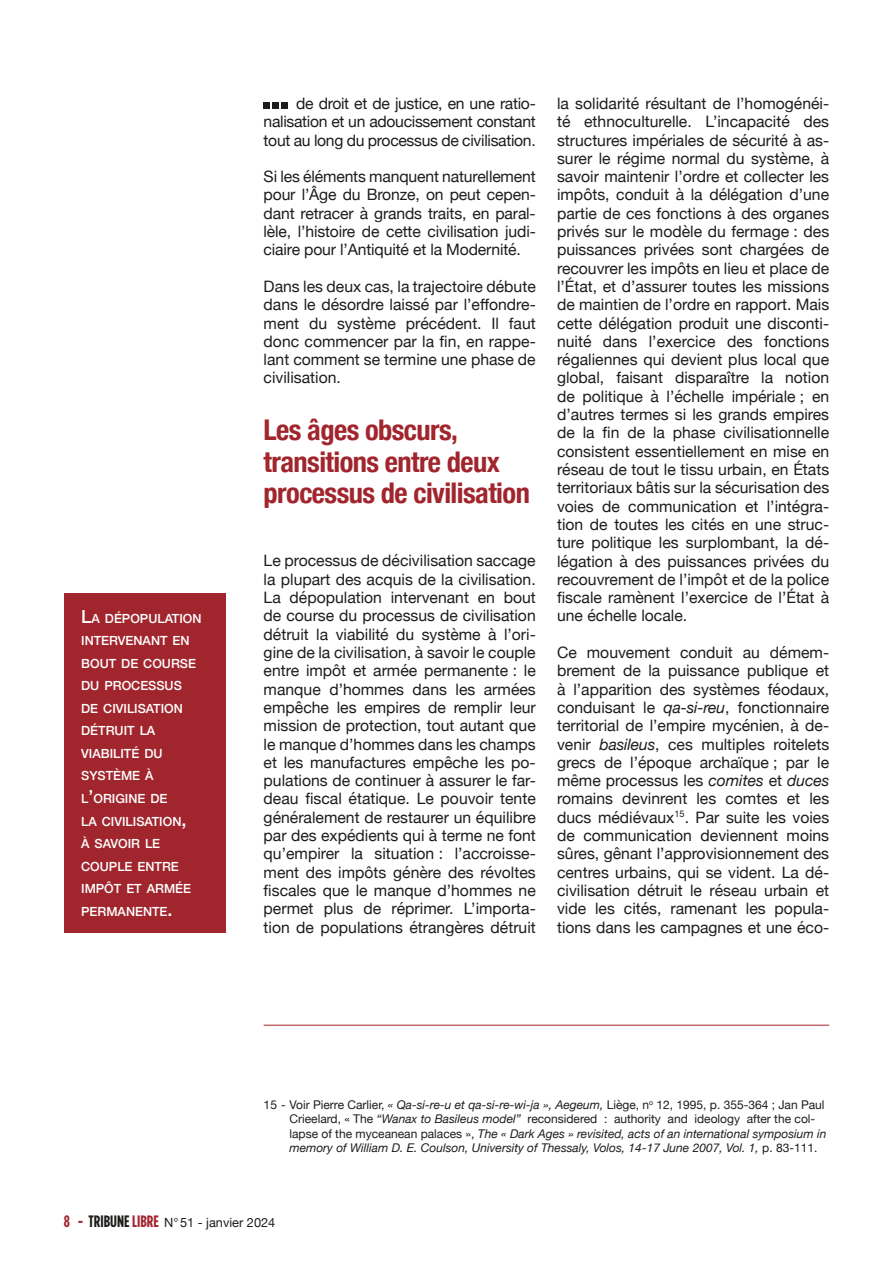
<style>
.page{position:relative;width:893px;height:1263px;background:#fff}
.page>*{position:absolute;margin:0;border:0;box-sizing:border-box;transform-origin:0 0}
.t1{font:700 condensed 28.5px/31.5px "Helvetica Neue";letter-spacing:-.02em;color:#a1252d}
.t2{font:15.75px/18.3px "Helvetica Neue";color:#1d1d1b;text-align:justify}
.t3{font:12.75px "Helvetica Neue";color:#1d1d1b}
.t4{font:500 12.6px/22.5px "Helvetica Neue";color:#fff}
.t5{font:italic 12px/14.4px "Helvetica Neue";color:#1d1d1b}
.s1{font-size:18px}
.s2{font-style:italic}
.s3{font-style:normal}
.s4{font-family:"Gotham Condensed";font-weight:700;font-size:16.5px;color:#a1252d}
.s5{font-family:"Gotham Condensed";font-weight:700;font-size:16.5px}
</style>
<div class="page">
<hr style="left:264px;top:1025px;width:565px;height:1px;background:#a1252d">
<div style="left:64px;top:593px;width:162px;height:339px;background:#a1252d"></div>
<div style="left:264px;top:102px;width:6px;height:7px;background:#1d1d1b"></div>
<div style="left:272px;top:102px;width:7px;height:7px;background:#1d1d1b"></div>
<div style="left:281px;top:102px;width:7px;height:7px;background:#1d1d1b"></div>
<p class="t4" style="left:81px;top:606px;width:122px"><span class="s1">L</span>A DÉPOPULATION<br>INTERVENANT EN<br>BOUT DE COURSE<br>DU PROCESSUS<br>DE CIVILISATION<br>DÉTRUIT LA<br>VIABILITÉ DU<br>SYSTÈME À<br>L<span class="s1">’</span>ORIGINE DE<br>LA CIVILISATION<span class="s1">,<br></span>À SAVOIR LE<br>COUPLE ENTRE<br>IMPÔT ET ARMÉE<br>PERMANENTE<span class="s1">.</span></p>
<p class="t2" style="left:264px;top:95px;width:274px;text-indent:33px">de droit et de justice, en une ratio&shy;nalisation et un adoucissement constant tout au long du processus de civilisation.</p>
<p class="t2" style="left:264px;top:168px;width:274px">Si les éléments manquent naturellement pour l’Âge du Bronze, on peut cepen&shy;dant retracer à grands traits, en paral&shy;lèle, l’histoire de cette civilisation judi&shy;ciaire pour l’Antiquité et la Modernité.</p>
<p class="t2" style="left:264px;top:278px;width:274px">Dans les deux cas, la trajectoire débute dans le désordre laissé par l’effondre&shy;ment du système précédent. Il faut donc commencer par la fin, en rappe&shy;lant comment se termine une phase de civilisation.</p>
<h1 class="t1" style="left:264px;top:413px;width:268px">Les âges obscurs, transitions entre deux processus de civilisation</h1>
<p class="t2" style="left:264px;top:553px;width:274px">Le processus de décivilisation saccage la plupart des acquis de la civilisation.<br>La dépopulation intervenant en bout de course du processus de civilisation détruit la viabilité du système à l’ori&shy;gine de la civilisation, à savoir le couple entre impôt et armée permanente : le manque d’hommes dans les armées empêche les empires de remplir leur mission de protection, tout autant que le manque d’hommes dans les champs et les manufactures empêche les po&shy;pulations de continuer à assurer le far&shy;deau fiscal étatique. Le pouvoir tente généralement de restaurer un équilibre par des expédients qui à terme ne font qu’empirer la situation : l’accroisse&shy;ment des impôts génère des révoltes fiscales que le manque d’hommes ne permet plus de réprimer. L’importa&shy;tion de populations étrangères détruit</p>
<p class="t2" style="left:557px;top:95px;width:274px">la solidarité résultant de l’homogénéi&shy;té ethnoculturelle. L’incapacité des structures impériales de sécurité à as&shy;surer le régime normal du système, à savoir maintenir l’ordre et collecter les impôts, conduit à la délégation d’une partie de ces fonctions à des organes privés sur le modèle du fermage : des puissances privées sont chargées de recouvrer les impôts en lieu et place de l’État, et d’assurer toutes les missions de maintien de l’ordre en rapport. Mais cette délégation produit une disconti&shy;nuité dans l’exercice des fonctions régaliennes qui devient plus local que global, faisant disparaître la notion de politique à l’échelle impériale ; en d’autres termes si les grands empires de la fin de la phase civilisationnelle consistent essentiellement en mise en réseau de tout le tissu urbain, en États territoriaux bâtis sur la sécurisation des voies de communication et l’intégra&shy;tion de toutes les cités en une struc&shy;ture politique les surplombant, la dé&shy;légation à des puissances privées du recouvrement de l’impôt et de la police fiscale ramènent l’exercice de l’État à une échelle locale.</p>
<p class="t2" style="left:557px;top:644px;width:274px">Ce mouvement conduit au démem&shy;brement de la puissance publique et à l’apparition des systèmes féodaux, conduisant le <span class="s2">qa-si-reu</span>, fonctionnaire territorial de l’empire mycénien, à de&shy;venir <span class="s2">basileus</span>, ces multiples roitelets grecs de l’époque archaïque ; par le même processus les <span class="s2">comites</span> et <span class="s2">duces </span>romains devinrent les comtes et les ducs médiévaux<sup>15</sup>. Par suite les voies de communication deviennent moins sûres, gênant l’approvisionnement des centres urbains, qui se vident. La dé&shy;civilisation détruit le réseau urbain et vide les cités, ramenant les popula&shy;tions dans les campagnes et une éco-</p>
<p class="t5" style="left:290px;top:1098px;width:538px;text-indent:-26px"><span class="s3">15 - Voir Pierre Carlier,</span> « Qa-si-re-u et qa-si-re-wi-ja », Aegeum, <span class="s3">Liège, n</span><sup>o</sup> <span class="s3">12, 1995, p. 355-364 ; Jan Paul Crieelard, « The</span> “Wanax to Basileus model” <span class="s3">reconsidered : authority and ideology after the col&shy;lapse of the myceanean palaces »,</span> The « Dark Ages » revisited, acts of an international symposium in memory of William D. E. Coulson, University of Thessaly, Volos, 14-17 June 2007, Vol. 1, <span class="s3">p. 83-111.</span></p>
<p class="t3" style="left:64px;top:1213px;width:213px"><span class="s4">8 -</span> <span class="s5">TRIBUNE</span> <span class="s4">LIBRE</span> N°51 - janvier 2024</p>
</div>
